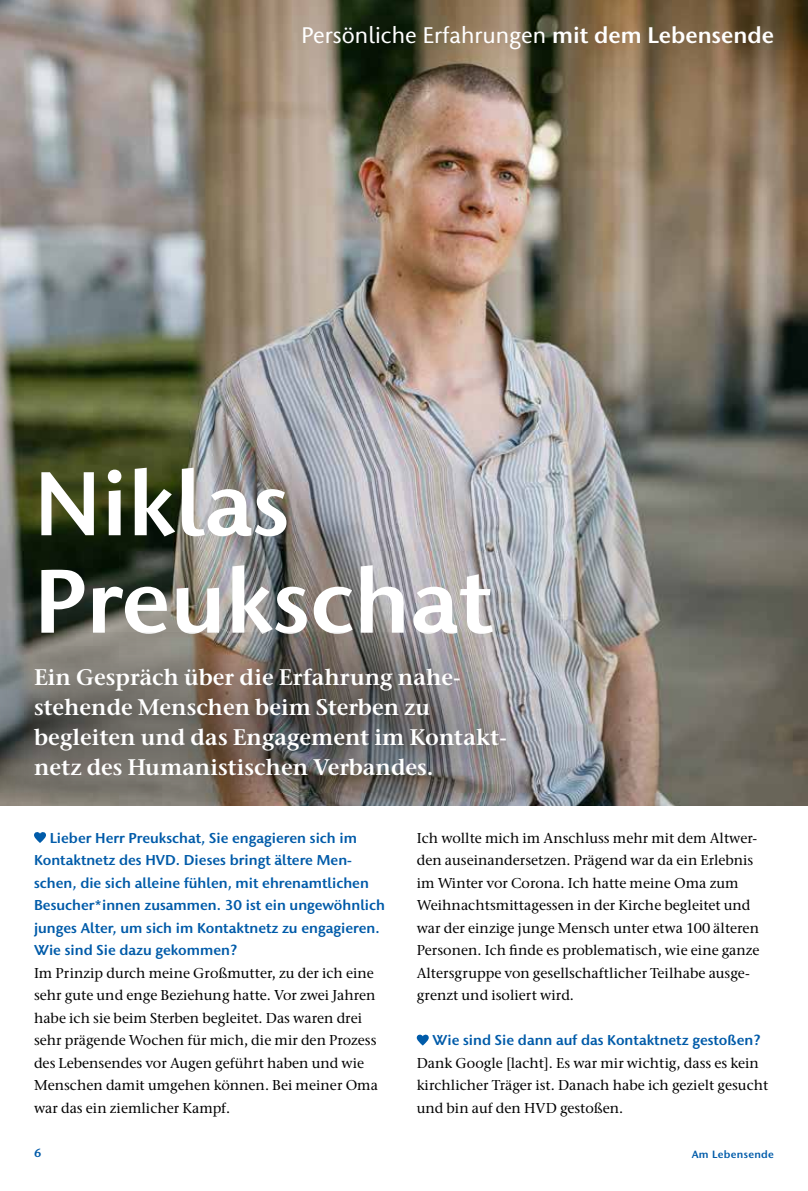
<style>
.page{position:relative;width:808px;height:1191px;background:#fff}
.page>*{position:absolute;margin:0;border:0;box-sizing:border-box;transform-origin:0 0}
.t1{font:600 90px/97.5px "Stone Humanist ITC Pro";color:#fff}
.t2{font:600 22.5px/30px "Stone Serif ITC Pro";color:#fff}
.t3{font:500 22.5px "Stone Humanist ITC Pro";color:#fff}
.t4{font:500 14.25px/22.5px "Stone Serif ITC Pro";color:#000}
.t5{font:600 14.25px/22.5px "Stone Humanist ITC Pro";color:#005ba9}
.t6{font:600 12px "Stone Humanist ITC Pro";color:#005ba9}
.t7{font:600 10.5px "Stone Humanist ITC Pro";letter-spacing:.03em;color:#005ba9}
.s1{font-weight:600}
</style>
<div class="page">
<img style="left:0;top:0;width:808px;height:805px">
<div style="left:0;top:633px;width:559px;height:172px;background:#000;opacity:.55"></div>
<svg style="left:34px;top:832px;width:12px;height:11px"></svg>
<svg style="left:417px;top:1034px;width:12px;height:11px"></svg>
<h2 class="t3" style="left:302px;top:21px;width:474px">Persönliche Erfahrungen <span class="s1">mit dem Lebensende</span></h2>
<h1 class="t1" style="left:34px;top:455px;width:460px">Niklas<br>Preukschat</h1>
<h2 class="t2" style="left:34px;top:663px;width:474px">Ein Gespräch über die Erfahrung nahe&shy;stehende Menschen beim Sterben zu begleiten und das Engagement im Kontakt&shy;netz des Humanistischen Verbandes.</h2>
<p class="t5" style="left:34px;top:826px;width:353px;text-indent:16px">Lieber Herr Preukschat, Sie engagieren sich im Kontaktnetz des HVD. Dieses bringt ältere Men&shy;schen, die sich alleine fühlen, mit ehrenamtlichen Besucher*innen zusammen. 30 ist ein ungewöhnlich junges Alter, um sich im Kontaktnetz zu engagieren.<br>Wie sind Sie dazu gekommen?</p>
<p class="t4" style="left:34px;top:961px;width:345px">Im Prinzip durch meine Großmutter, zu der ich eine sehr gute und enge Beziehung hatte. Vor zwei Jahren habe ich sie beim Sterben begleitet. Das waren drei sehr prägende Wochen für mich, die mir den Prozess des Lebensendes vor Augen geführt haben und wie Menschen damit umgehen können. Bei meiner Oma war das ein ziemlicher Kampf.</p>
<p class="t4" style="left:417px;top:826px;width:344px">Ich wollte mich im Anschluss mehr mit dem Altwer&shy;den auseinandersetzen. Prägend war da ein Erlebnis im Winter vor Corona. Ich hatte meine Oma zum Weihnachtsmittagessen in der Kirche begleitet und war der einzige junge Mensch unter etwa 100 älteren Personen. Ich finde es problematisch, wie eine ganze Altersgruppe von gesellschaftlicher Teilhabe ausge&shy;grenzt und isoliert wird.</p>
<p class="t5" style="left:432px;top:1029px;width:329px">Wie sind Sie dann auf das Kontaktnetz gestoßen?</p>
<p class="t4" style="left:417px;top:1051px;width:353px">Dank Google [lacht]. Es war mir wichtig, dass es kein kirchlicher Träger ist. Danach habe ich gezielt gesucht und bin auf den HVD gestoßen.</p>
<p class="t6" style="left:34px;top:1145px;width:9px">6</p>
<p class="t7" style="left:692px;top:1147px;width:84px">Am Lebensende</p>
</div>
